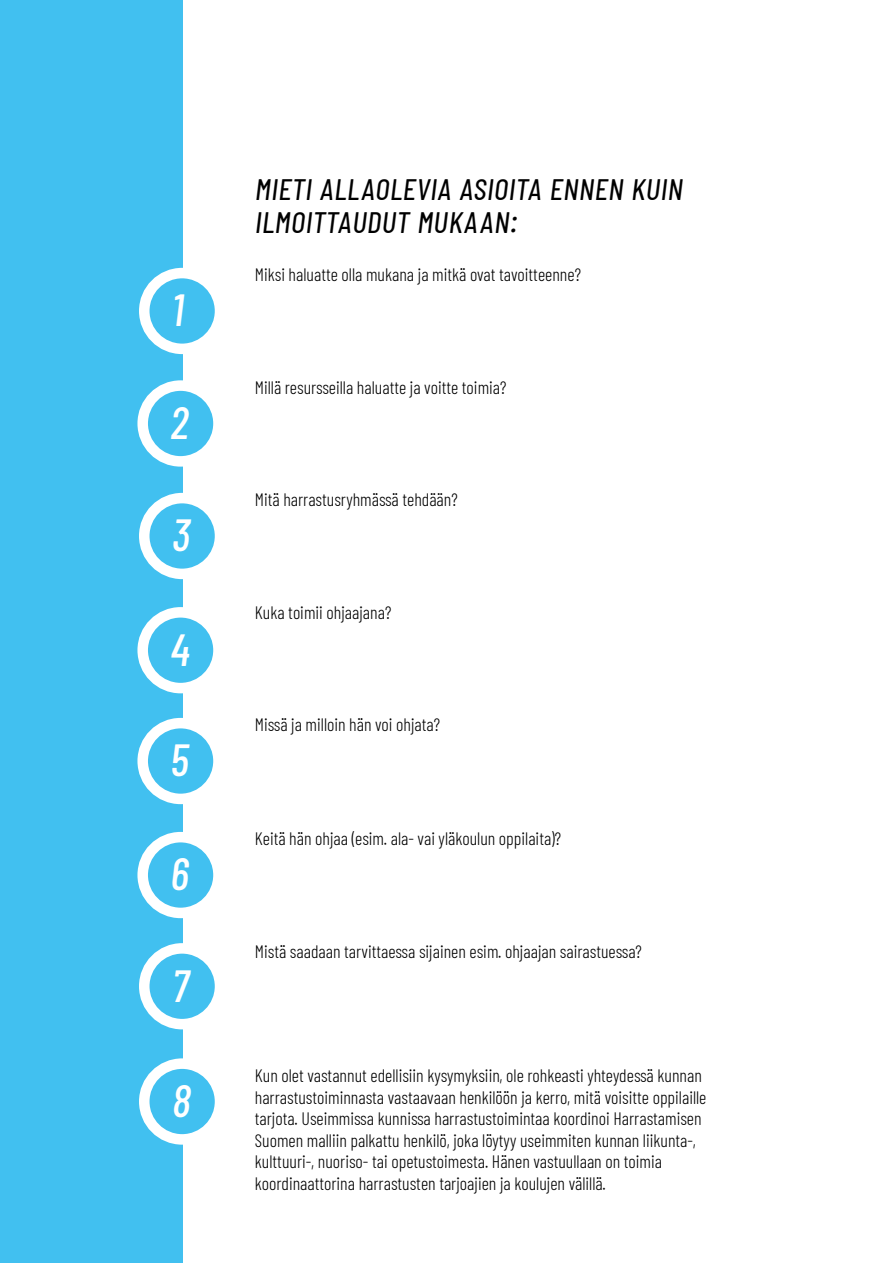
<style>
.page{position:relative;width:893px;height:1263px;background:#fff}
.page>*{position:absolute;margin:0;border:0;box-sizing:border-box;transform-origin:0 0}
.t1{font:italic 500 45px "Barlow Condensed";color:#fff}
.Heading_1_-_left{font:italic 36px/33px "Barlow Condensed";letter-spacing:.01em;color:#000}
.Body_text_1_-_left{font:300 18px/21.6px "Barlow Condensed";color:#000}
</style>
<div class="page">
<div style="left:0;top:0;width:182px;height:1263px;background:#41c0f0"></div>
<svg style="left:144px;top:273px;width:76px;height:76px"></svg>
<div style="left:139px;top:268px;width:86px;height:86px;border:10px solid #fff;border-radius:50%"></div>
<svg style="left:143px;top:386px;width:75px;height:75px"></svg>
<div style="left:137px;top:380px;width:87px;height:87px;border:10px solid #fff;border-radius:50%"></div>
<svg style="left:144px;top:498px;width:76px;height:76px"></svg>
<div style="left:139px;top:493px;width:86px;height:86px;border:10px solid #fff;border-radius:50%"></div>
<svg style="left:143px;top:612px;width:75px;height:76px"></svg>
<div style="left:137px;top:607px;width:87px;height:86px;border:10px solid #fff;border-radius:50%"></div>
<svg style="left:143px;top:723px;width:75px;height:76px"></svg>
<div style="left:137px;top:718px;width:87px;height:86px;border:10px solid #fff;border-radius:50%"></div>
<svg style="left:143px;top:837px;width:75px;height:76px"></svg>
<div style="left:137px;top:832px;width:87px;height:86px;border:10px solid #fff;border-radius:50%"></div>
<svg style="left:144px;top:948px;width:76px;height:76px"></svg>
<div style="left:139px;top:943px;width:86px;height:86px;border:10px solid #fff;border-radius:50%"></div>
<svg style="left:144px;top:1064px;width:76px;height:75px"></svg>
<div style="left:139px;top:1058px;width:86px;height:87px;border:10px solid #fff;border-radius:50%"></div>
<h1 class="t1" style="left:172px;top:278px;width:13px">1</h1>
<h1 class="t1" style="left:170px;top:391px;width:20px">2</h1>
<h1 class="t1" style="left:172px;top:503px;width:20px">3</h1>
<h1 class="t1" style="left:170px;top:617px;width:21px">4</h1>
<h1 class="t1" style="left:170px;top:728px;width:20px">5</h1>
<h1 class="t1" style="left:170px;top:842px;width:20px">6</h1>
<h1 class="t1" style="left:172px;top:953px;width:18px">7</h1>
<h1 class="t1" style="left:172px;top:1068px;width:20px">8</h1>
<p class="Heading_1_-_left" style="left:255px;top:168px;width:429px">MIETI ALLAOLEVIA ASIOITA ENNEN KUIN<br>ILMOITTAUDUT MUKAAN:</p>
<p class="Body_text_1_-_left" style="left:255px;top:263px;width:328px">Miksi haluatte olla mukana ja mitkä ovat tavoitteenne?</p>
<p class="Body_text_1_-_left" style="left:255px;top:375px;width:253px">Millä resursseilla haluatte ja voitte toimia?</p>
<p class="Body_text_1_-_left" style="left:255px;top:488px;width:204px">Mitä harrastusryhmässä tehdään?</p>
<p class="Body_text_1_-_left" style="left:255px;top:600px;width:138px">Kuka toimii ohjaajana?</p>
<p class="Body_text_1_-_left" style="left:255px;top:713px;width:187px">Missä ja milloin hän voi ohjata?</p>
<p class="Body_text_1_-_left" style="left:255px;top:827px;width:308px">Keitä hän ohjaa (esim. ala- vai yläkoulun oppilaita)?</p>
<p class="Body_text_1_-_left" style="left:255px;top:939px;width:389px">Mistä saadaan tarvittaessa sijainen esim. ohjaajan sairastuessa?</p>
<p class="Body_text_1_-_left" style="left:255px;top:1063px;width:453px">Kun olet vastannut edellisiin kysymyksiin, ole rohkeasti yhteydessä kunnan harrastustoiminnasta vastaavaan henkilöön ja kerro, mitä voisitte oppilaille tarjota. Useimmissa kunnissa harrastustoimintaa koordinoi Harrastamisen Suomen malliin palkattu henkilö, joka löytyy useimmiten kunnan liikunta-, kulttuuri-, nuoriso- tai opetustoimesta. Hänen vastuullaan on toimia koordinaattorina harrastusten tarjoajien ja koulujen välillä.</p>
</div>
